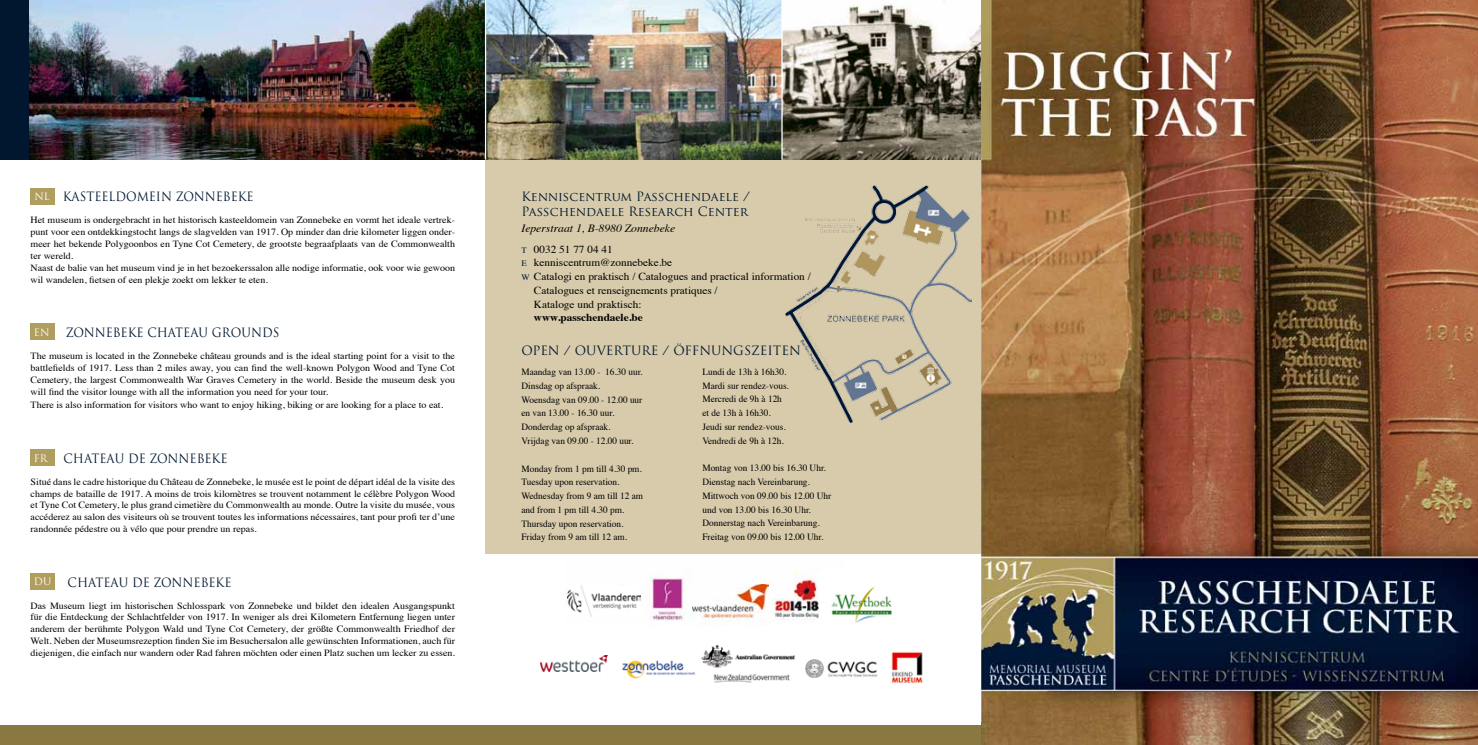
<style>
.page{position:relative;width:1478px;height:745px;background:#fff}
.page>*{position:absolute;margin:0;border:0;box-sizing:border-box;transform-origin:0 0}
.t1{font:12.5px "Trajan Pro";color:#001730;scale:.93 1}
.t2{font:12.5px/15px "Trajan Pro";color:#001730}
.t3{font:italic 11px "Times";color:#000;scale:1.05 1}
.t4{font:10.75px "Times";color:#000;scale:1.05 1}
.t5{font:700 10.75px "Times";color:#000;scale:1.05 1}
.t6{font:10.75px "Times";color:#000;scale:1.05 1}
.t7{font:10px "Trajan Pro";color:#fff}
.t8{font:9.5px/11.9px "Times";color:#000;text-align:justify;scale:1.05 1}
.t9{font:9.5px/13.8px "Times";color:#000}
.s1{font-size:10px;color:#fff}
.s2{font-size:8.38px;color:#001730}
</style>
<div class="page">
<div style="left:485px;top:148px;width:496px;height:405px;background:#d7cbab"></div>
<div style="left:0;top:723px;width:981px;height:21px;background:#897940"></div>
<div style="left:30px;top:188px;width:25px;height:16px;background:#b09e5f"></div>
<div style="left:30px;top:323px;width:25px;height:16px;background:#b09e5f"></div>
<div style="left:30px;top:448px;width:25px;height:17px;background:#b09e5f"></div>
<div style="left:30px;top:573px;width:25px;height:16px;background:#b09e5f"></div>
<img style="left:785px;top:185px;width:186px;height:237px">
<div style="left:0;top:0;width:30px;height:159px;background:#001730"></div>
<img style="left:30px;top:0;width:951px;height:159px">
<hr style="left:485px;top:0;width:1px;height:159px;background:#fff">
<hr style="left:781px;top:0;width:1px;height:159px;background:#fff">
<img style="left:981px;top:0;width:497px;height:744px">
<img style="left:607px;top:644px;width:316px;height:39px">
<img style="left:567px;top:570px;width:252px;height:51px">
<img style="left:831px;top:586px;width:61px;height:37px">
<img style="left:540px;top:655px;width:67px;height:16px">
<img style="left:568px;top:585px;width:73px;height:31px">
<img style="left:693px;top:583px;width:75px;height:34px">
<h1 class="t1" style="left:34px;top:188px;width:237px"><span class="s1">NL</span> KASTEELDOMEIN ZONNEBEKE</h1>
<p class="t8" style="left:31px;top:213px;width:406px;text-align:left">Het museum is ondergebracht in het historisch kasteeldomein van Zonnebeke en vormt het ideale vertrek&shy;punt voor een ontdekkingstocht langs de slagvelden van 1917. Op minder dan drie kilometer liggen onder&shy;meer het bekende Polygoonbos en Tyne Cot Cemetery, de grootste begraafplaats van de Commonwealth ter wereld.<br>Naast de balie van het museum vind je in het bezoekerssalon alle nodige informatie, ook voor wie gewoon wil wandelen, fietsen of een plekje zoekt om lekker te eten.</p>
<p class="t7" style="left:34px;top:325px;width:17px">EN</p>
<h1 class="t1" style="left:66px;top:324px;width:231px">ZONNEBEKE CHATEAU GROUNDS</h1>
<p class="t8" style="left:31px;top:349px;width:406px">The museum is located in the Zonnebeke château grounds and is the ideal starting point for a visit to the battlefields of 1917. Less than 2 miles away, you can find the well-known Polygon Wood and Tyne Cot Cemetery, the largest Commonwealth War Graves Cemetery in the world. Beside the museum desk you will find the visitor lounge with all the information you need for your tour.</p>
<p class="t8" style="left:31px;top:398px;width:394px">There is also information for visitors who want to enjoy hiking, biking or are looking for a place to eat.</p>
<p class="t7" style="left:34px;top:451px;width:15px">FR</p>
<h1 class="t1" style="left:64px;top:450px;width:178px">CHATEAU DE ZONNEBEKE</h1>
<p class="t8" style="left:31px;top:474px;width:406px">Situé dans le cadre historique du Château de Zonnebeke, le musée est le point de départ idéal de la visite des champs de bataille de 1917. A moins de trois kilomètres se trouvent notamment le célèbre Polygon Wood et Tyne Cot Cemetery, le plus grand cimetière du Commonwealth au monde. Outre la visite du musée, vous accéderez au salon des visiteurs où se trouvent toutes les informations nécessaires, tant pour profi ter d’une randonnée pédestre ou à vélo que pour prendre un repas.</p>
<p class="t7" style="left:34px;top:575px;width:19px">DU</p>
<h1 class="t1" style="left:68px;top:573px;width:178px">CHATEAU DE ZONNEBEKE</h1>
<p class="t8" style="left:31px;top:598px;width:406px">Das Museum liegt im historischen Schlosspark von Zonnebeke und bildet den idealen Ausgangspunkt für die Entdeckung der Schlachtfelder von 1917. In weniger als drei Kilometern Entfernung liegen unter anderem der berühmte Polygon Wald und Tyne Cot Cemetery, der größte Commonwealth Friedhof der Welt. Neben der Museumsrezeption finden Sie im Besuchersalon alle gewünschten Informationen, auch für diejenigen, die einfach nur wandern oder Rad fahren möchten oder einen Platz suchen um lecker zu essen.</p>
<h1 class="t2" style="left:521px;top:189px;width:230px">Kenniscentrum Passchendaele /<br>Passchendaele Research Center</h1>
<p class="t3" style="left:521px;top:219px;width:148px">Ieperstraat 1, B-8980 Zonnebeke</p>
<p class="t6" style="left:521px;top:239px;width:88px"><span class="s2">T</span> 0032 51 77 04 41</p>
<p class="t4" style="left:521px;top:252px;width:145px"><span class="s2">E</span> kenniscentrum@zonnebeke.be</p>
<p class="t4" style="left:521px;top:266px;width:277px"><span class="s2">W</span> Catalogi en praktisch / Catalogues and practical information /</p>
<p class="t4" style="left:534px;top:280px;width:176px">Catalogues et renseignements pratiques /</p>
<p class="t4" style="left:534px;top:294px;width:104px">Kataloge und praktisch:</p>
<p class="t5" style="left:534px;top:307px;width:105px">www.passchendaele.be</p>
<h1 class="t2" style="left:521px;top:343px;width:173px">OPEN / OUVERTURE / Öffnungszeiten</h1>
<p class="t9" style="left:521px;top:364px;width:123px">Maandag van 13.00 - 16.30 uur.<br>Dinsdag op afspraak.<br>Woensdag van 09.00 - 12.00 uur en van 13.00 - 16.30 uur.<br>Donderdag op afspraak.<br>Vrijdag van 09.00 - 12.00 uur.</p>
<p class="t9" style="left:521px;top:460px;width:123px">Monday from 1 pm till 4.30 pm.<br>Tuesday upon reservation.<br>Wednesday from 9 am till 12 am and from 1 pm till 4.30 pm.<br>Thursday upon reservation.<br>Friday from 9 am till 12 am.</p>
<p class="t9" style="left:702px;top:364px;width:88px">Lundi de 13h à 16h30.<br>Mardi sur rendez-vous.<br>Mercredi de 9h à 12h et de 13h à 16h30.<br>Jeudi sur rendez-vous.<br>Vendredi de 9h à 12h.</p>
<p class="t9" style="left:702px;top:460px;width:130px">Montag von 13.00 bis 16.30 Uhr.<br>Dienstag nach Vereinbarung.<br>Mittwoch von 09.00 bis 12.00 Uhr und von 13.00 bis 16.30 Uhr.<br>Donnerstag nach Vereinbarung.<br>Freitag von 09.00 bis 12.00 Uhr.</p>
</div>
